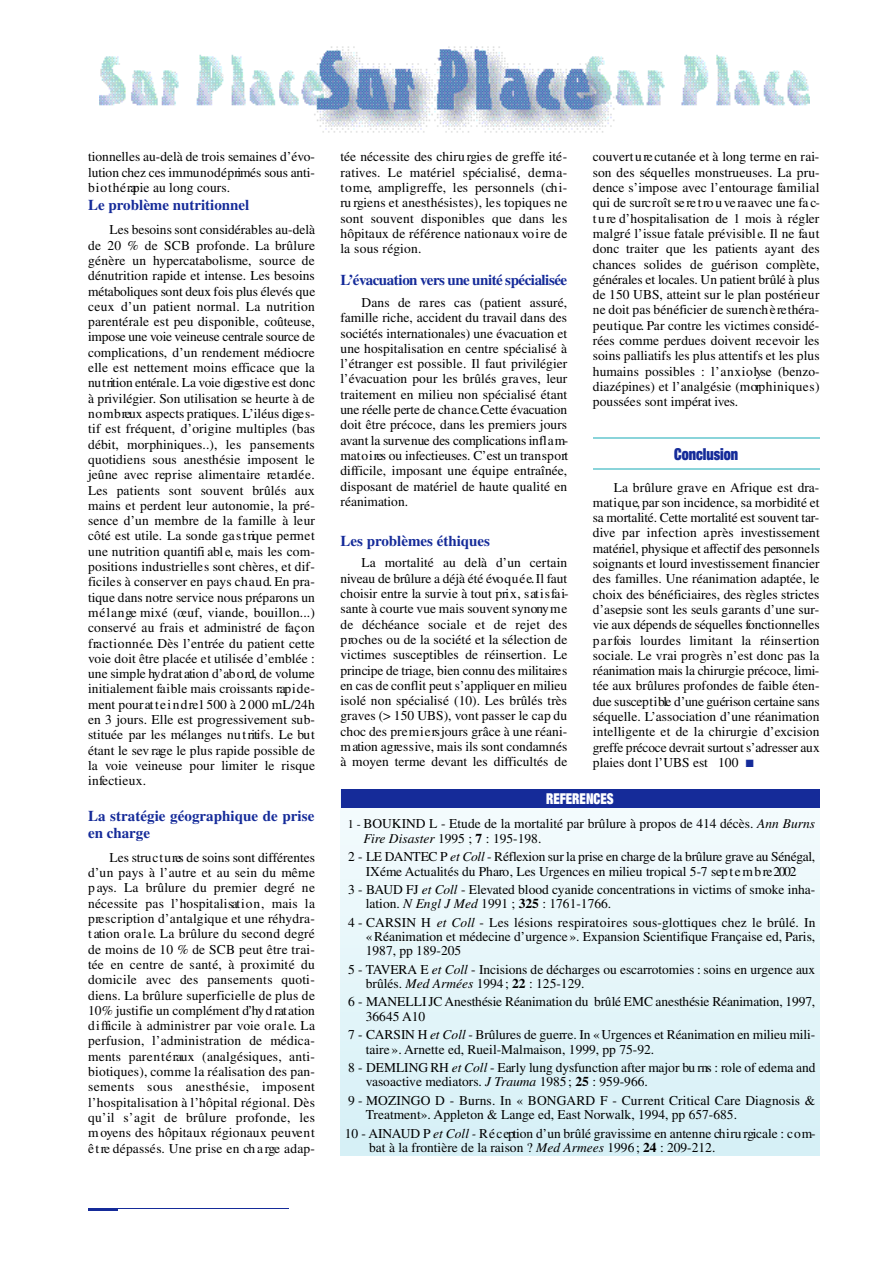
<style>
.page{position:relative;width:893px;height:1263px;background:#fff}
.page>*{position:absolute;margin:0;border:0;box-sizing:border-box;transform-origin:0 0}
.t1{font:900 expanded 16.5px "Helvetica Neue";color:#152b99;scale:.85 1}
.t2{font:700 15px/16.8px "Times";color:#152b99}
.t3{font:700 15px "Times";letter-spacing:-.035em;color:#152b99}
.t4{font:900 expanded 15px "Helvetica Neue";color:#fff;scale:.85 1}
.t5{font:13.5px/15.3px "Times";color:#000;text-align:justify}
.s1{color:#152b99}
.s2{font-size:12px}
.s3{font-style:italic}
.s4{font-weight:700}
</style>
<div class="page">
<hr style="left:88px;top:1207px;width:201px;height:1px;background:#152b99">
<hr style="left:88px;top:1208px;width:30px;height:2px;background:#152b99">
<hr style="left:593px;top:437px;width:226px;height:2px;background:#8ad4da">
<hr style="left:593px;top:468px;width:226px;height:1px;background:#8ad4da">
<img style="left:100px;top:46px;width:705px;height:30px">
<img style="left:99px;top:76px;width:710px;height:57px">
<div style="left:340px;top:790px;width:479px;height:18px;background:#152b99"></div>
<p class="t5" style="left:88px;top:150px;width:228px">tionnelles au-delà de trois semaines d’évo&shy;lution chez ces immu n o d é p rimés sous anti&shy;b i o t h é rapie au long cours .</p>
<p class="t2" style="left:88px;top:198px;width:163px">Le problème nutritionnel</p>
<p class="t5" style="left:88px;top:223px;width:229px;text-indent:21px">Les besoins sont considérables au-delà de 20 % de SCB profonde. La brûlure génère un hypercatabolisme, source de dénutrition rapide et intense. Les besoins m é taboliques sont deux fois plus élevés que ceux d’un patient normal. La nutrition parentérale est peu disponible, coûteuse, impose une voie veineuse centrale source de complications, d’un rendement médiocre elle est nettement moins efficace que la nu t rition entéra le. La voie dige s tive est donc à privilégier. Son utilisation se heurte à de n o m b reux aspects pratiques. L’iléus dige s&shy;tif est fréquent, d’origine multiples (bas d é b it, m o rp h in iq u e s ..), les pansements quotidiens sous anesthésie imposent le jeûne avec rep rise alimentaire re ta rd é e.<br>Les patients sont souvent brûlés aux mains et perdent leur autonomie, la pré&shy;sence d’un membre de la famille à leur côté est utile. La sonde ga s t rique perm e t une nu trition quantifi abl e, mais les com&shy;positions industrielles sont ch è re s , et dif&shy;ficiles à conserver en pays ch a u d. En pra&shy;tique dans notre service nous préparons un m é l a n ge mixé (œuf, v ia n d e, b o u illo n ...) c o n s e rvé au frais et administré de fa ç o n f ra c tio n n é e. Dès l’entrée du patient cette voie doit être placée et utilisée d’emblée : une simple hy d rat ation d’ab o rd, de vo lu m e initialement fa ible mais croissants rap i d e&shy;ment pour at t e i n d re 1500 à 2 000 mL/24h en 3 jours. Elle est progre s s ivement sub&shy;stituée par les mélanges nu t ritifs. Le bu t étant le sev rage le plus rapide possible de la voie veineuse pour limiter le ris q u e in fe c tie u x .</p>
<p class="t2" style="left:88px;top:809px;width:228px">La stratégie géographique de prise en charge</p>
<p class="t5" style="left:88px;top:851px;width:228px;text-indent:21px">Les stru c t u res de soins sont diffé re n te s d’un pays à l’autre et au sein du même p ays. La brûlure du premier degré ne nécessite pas l’hospitalisat i o n , mais la p re s c ription d’antalgique et une réhy d ra&shy;t ation ora l e. La brûlure du second degré de moins de 10 % de SCB peut être tra i&shy;tée en centre de santé, à proximité du domicile avec des pansements quoti&shy;diens. La brûlure superficielle de plus de 10% justifie un complément d’hy d rat atio n d i fficile à administrer par voie ora l e. La p e rfu s io n , l’a d m in is tration de médica&shy;ments pare n t é raux (analgésiques, a n ti&shy;b io tiq u e s ), comme la réalisation des pan&shy;sements sous anesthésie, im p o s e n t l’h o s p ita lis ation à l’hôpital régional. Dès qu’il s’agit de brûlure pro fo n d e, le s m oyens des hôpitaux régionaux peuve n t ê t re dépassés. Une prise en ch a rge adap-</p>
<p class="t5" style="left:341px;top:150px;width:228px">tée nécessite des ch iru rgies de gre ffe ité&shy;ratives. Le maté riel spécialisé, d e rm a&shy;t o m e, a m p ligre ffe, les personnels (ch i&shy;ru rgiens et anesthésistes), les topiques ne sont souvent disponibles que dans les hôpitaux de référence nationaux vo i re de la sous régio n .</p>
<p class="t3" style="left:341px;top:274px;width:228px">L’é va c u ation ve rs une unité spécialisée</p>
<p class="t5" style="left:341px;top:296px;width:229px;text-indent:21px">Dans de ra res cas (patient assuré, famille riche, accident du travail dans des sociétés internationales) une évacuation et une hospitalisation en centre spécialisé à l’étranger est possible. Il faut privilégier l’évacuation pour les brûlés graves, leur traitement en milieu non spécialisé étant une réelle perte de ch a n c e.Cette éva c u atio n doit être précoce, dans les premiers jours avant la surve nue des complications infl a m&shy;m at o i res ou infectieuses. C’est un tra n s p o rt difficile, imposant une équipe entraînée, disposant de matériel de haute qualité en réanimation.</p>
<p class="t2" style="left:341px;top:533px;width:151px">Les problèmes éthiques</p>
<p class="t5" style="left:341px;top:556px;width:229px;text-indent:21px">La mortalité au delà d’un certa in n iveau de brûlure a déjà été évo q u é e.Il fa u t choisir entre la survie à tout prix , s at i s fa i&shy;sante à courte vue mais souvent synony m e de déchéance sociale et de rejet des p ro ches ou de la société et la sélection de victimes suscep tibles de réinsertion. Le p rincipe de triage, bien connu des militaire s en cas de conflit peut s’appliquer en milieu isolé non spécialisé (10). Les brûlés très graves (&gt; 150 UBS), vont passer le cap du choc des pre m i e rs jours grâce à une réani&shy;m ation agre s s ive, mais ils sont condamnés à moyen terme devant les difficultés de</p>
<p class="t5" style="left:593px;top:150px;width:229px">c o u ve rt u re cutanée et à long terme en ra i&shy;son des séquelles monstrueuses. La pru&shy;dence s’impose avec l’entourage fa m ilia l qui de surc roît se re t ro u ve ra avec une fa c&shy;t u re d’hospitalisation de 1 mois à régler m a lgré l’issue fatale prévisibl e. Il ne fa u t donc traiter que les patients ayant des chances solides de guérison complète, g é n é rales et locales. Un patient brûlé à plus de 150 UBS, atteint sur le plan postérie u r ne doit pas bénéficier de sure n ch è re théra&shy;p e u tiq u e. Par contre les victimes considé&shy;rées comme perdues doivent re c evoir les soins palliatifs les plus attentifs et les plus humains possible s : l’ a n x io lyse (benzo&shy;diazépines) et l’analgésie (morp h in iq u e s ) poussées sont impérat ives.</p>
<p class="t1" style="left:674px;top:448px;width:77px">Conclusion</p>
<p class="t5" style="left:593px;top:480px;width:228px;text-indent:21px">La brûlure grave en Afrique est dra&shy;m atiq u e, par son incidence, sa morbidité et sa mortalité. Cette mortalité est souvent tar&shy;dive par infection après investissement m até rie l, p hysique et affectif des pers o n n e ls soignants et lourd investissement fin a n c ie r des familles. Une réanimation adaptée, le choix des bénéficiaires, des règles strictes d’asepsie sont les seuls garants d’une sur&shy;vie aux dépends de séquelles fo n c tio n n e lle s p a r fois lourdes limitant la réinsertio n sociale. Le vrai progrès n’est donc pas la ré a n im ation mais la ch iru rgie précoce, lim i&shy;tée aux brûlures profondes de faible éten&shy;due suscep tible d’une guérison certaine sans séquelle. L’association d’une réanimation intelligente et de la chirurgie d’excision gre ffe précoce dev rait surtout s’adresser aux plaies dont l’UBS est 100 <span class="s1">■</span></p>
<p class="t4" style="left:546px;top:793px;width:81px">REFERENCES</p>
<p class="t5" style="left:363px;top:818px;width:453px;line-height:14.4px;text-indent:-16px"><span class="s2">1 -</span> BOUKIND L - Etude de la mortalité par brûlure à propos de 414 décès. <span class="s3">Ann Burns<br>Fire Disaster</span> 1995 ; <span class="s4">7</span> : 195-198.</p>
<p class="t5" style="left:348px;top:851px;width:469px;line-height:14.4px;text-align:center">2 - LE DANTEC P <span class="s3">et Coll</span> - Réflexion sur la prise en ch a rge de la brûlure grave au Sénéga l,<br>IXéme Actualités du Pharo , Les Urgences en milieu tropical 5-7 sep t e m b re 2002</p>
<p class="t5" style="left:366px;top:883px;width:451px;line-height:14.4px;text-indent:-18px">3 - BAUD FJ <span class="s3">et Coll</span> - Elevated blood cyanide concentrations in victims of smoke inha&shy;lation. <span class="s3">N Engl J Med</span> 1991 ; <span class="s4">325</span> : 1761-1766.</p>
<p class="t5" style="left:366px;top:916px;width:451px;line-height:14.2px;text-indent:-18px">4 - CARSIN H <span class="s3">et Coll</span> - Les lésions respiratoires sous-glottiques chez le brûlé. In «Réanimation et médecine d’urgence». Expansion Scientifique Française ed, Paris, 1987, pp 189-205</p>
<p class="t5" style="left:366px;top:963px;width:451px;line-height:14.4px;text-indent:-18px">5 - TAVERA E <span class="s3">et Coll</span> - Incisions de décharges ou escarrotomies : soins en urgence aux brûlés. <span class="s3">Med Armées</span> 1994; <span class="s4">22</span> : 125-129.</p>
<p class="t5" style="left:366px;top:996px;width:451px;line-height:14.4px;text-indent:-18px">6 - MANELLIJCAnesthésie Réanimation du brûlé EMC anesthésie Réanimatio n , 1 9 9 7 ,<br>36645 A10</p>
<p class="t5" style="left:366px;top:1029px;width:451px;line-height:14.1px;text-indent:-18px">7 - CARSIN H <span class="s3">et Coll</span> - Brûlures de guerre. In «U rgences et Réanimation en milieu mili&shy;taire ». Arnette ed, Rueil-Malmaison, 1999, pp 75-92.</p>
<p class="t5" style="left:366px;top:1062px;width:451px;line-height:14.1px;text-indent:-18px">8 - DEMLING RH <span class="s3">et Coll</span> - Early lung dysfunction after major bu rns : role of edema and vasoactive mediators. <span class="s3">J Trauma</span> 1985; <span class="s4">25</span> : 959-966.</p>
<p class="t5" style="left:366px;top:1094px;width:451px;line-height:14.1px;text-indent:-18px">9 - MOZINGO D - Burns. In « BONGARD F - Current Critical Care Diagnosis &amp;<br>Treatment». Appleton &amp; Lange ed, East Norwalk, 1994, pp 657-685.</p>
<p class="t5" style="left:369px;top:1127px;width:448px;line-height:14.4px;text-indent:-24px">10 - A INAUD P <span class="s3">et Coll -</span> R é c eption d’un brûlé gravissime en antenne ch iru rgicale : c o m&shy;bat à la frontière de la raison ? <span class="s3">Med Armees</span> 1996; <span class="s4">24</span> : 209-212.</p>
</div>
